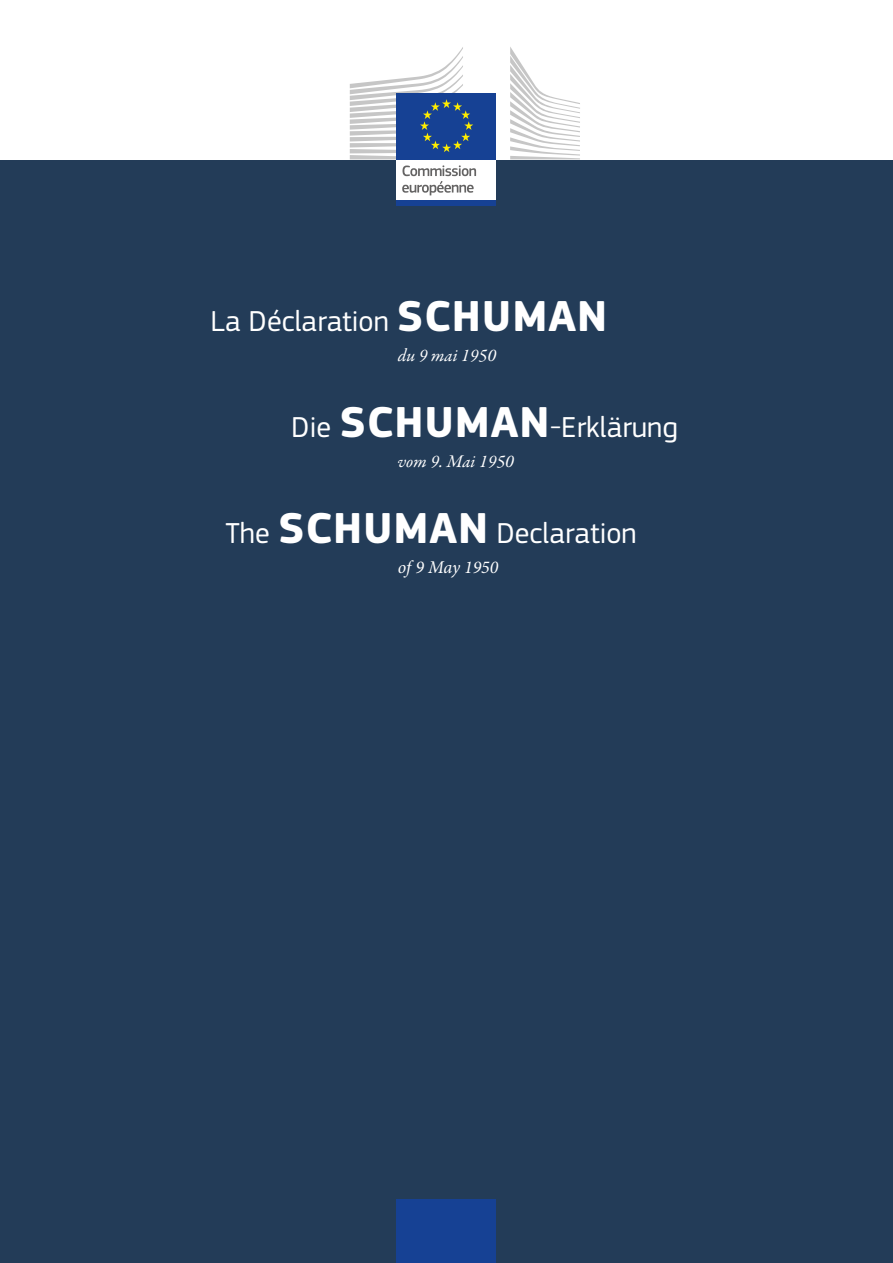
<style>
.page{position:relative;width:893px;height:1263px;background:#fff}
.page>*{position:absolute;margin:0;border:0;box-sizing:border-box;transform-origin:0 0}
.t1{font:30px "EC Square Sans Pro";color:#fff}
.t2{font:italic 18px "Garamond Premr Pro";color:#fff}
.t3{font:italic 18px "Minion Pro";letter-spacing:-.005em;color:#fff}
.s1{font-weight:700;font-size:45px}
</style>
<div class="page">
<div style="left:0;top:160px;width:893px;height:1103px;background:#233c58"></div>
<div style="left:397px;top:1199px;width:99px;height:64px;background:#164194"></div>
<div style="left:397px;top:157px;width:99px;height:45px;background:#fff"></div>
<div style="left:397px;top:93px;width:99px;height:66px;background:#164194"></div>
<svg style="left:350px;top:47px;width:123px;height:112px"></svg>
<div style="left:397px;top:200px;width:99px;height:6px;background:#164194"></div>
<svg style="left:510px;top:47px;width:70px;height:112px"></svg>
<svg style="left:402px;top:165px;width:74px;height:30px"></svg>
<p class="t1" style="left:210px;top:304px;width:398px">La Déclaration <span class="s1">SCHUMAN</span></p>
<p class="t2" style="left:398px;top:344px;width:100px">du 9 mai 1950</p>
<p class="t1" style="left:291px;top:410px;width:388px">Die <span class="s1">SCHUMAN</span>-Erklärung</p>
<p class="t2" style="left:398px;top:450px;width:118px">vom 9. Mai 1950</p>
<p class="t1" style="left:225px;top:515px;width:413px">The <span class="s1">SCHUMAN</span> Declaration</p>
<p class="t3" style="left:398px;top:556px;width:102px">of 9 May 1950</p>
</div>
